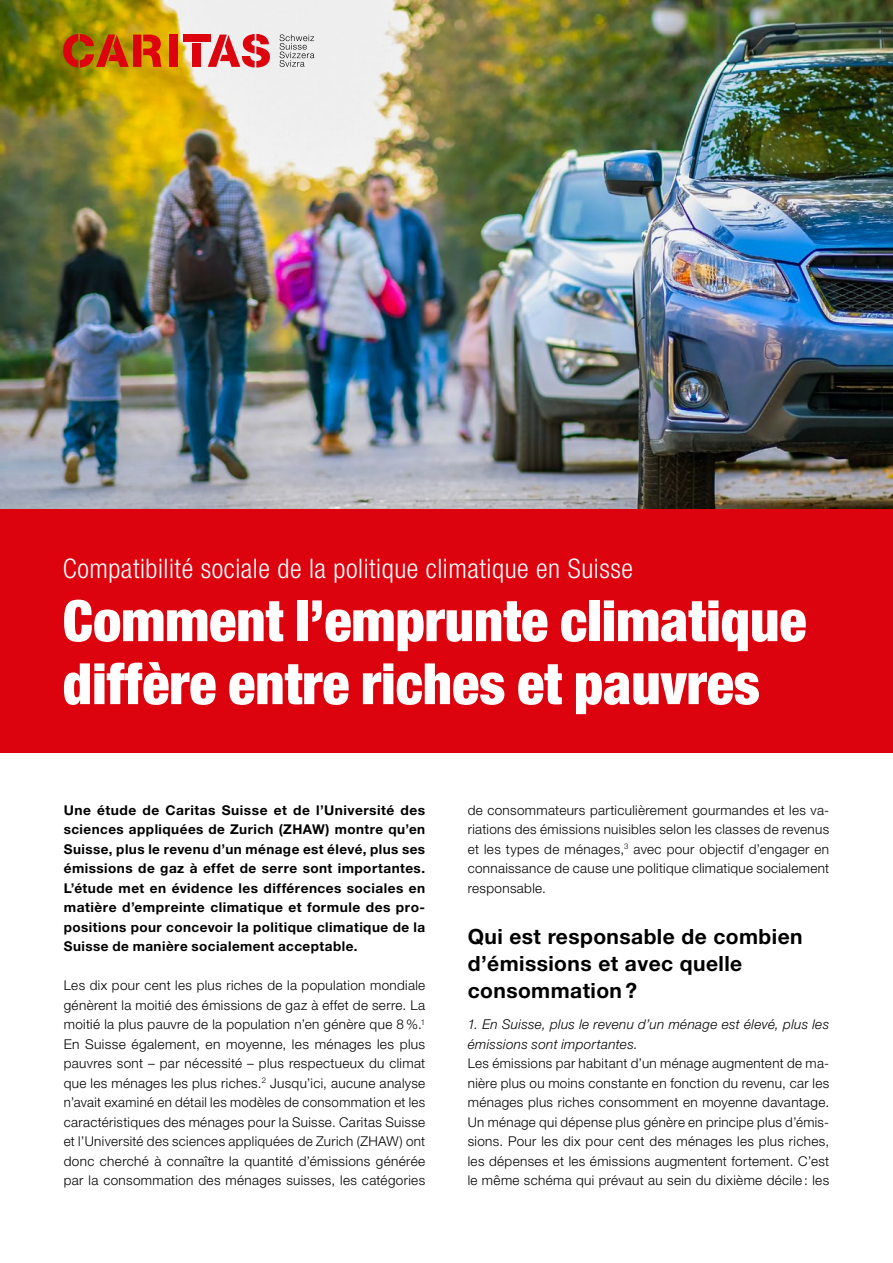
<style>
.page{position:relative;width:893px;height:1263px;background:#fff}
.page>*{position:absolute;margin:0;border:0;box-sizing:border-box;transform-origin:0 0}
.t1{font:900 condensed 57px/63px "Helvetica Neue LT Std";color:#fff}
.t2{font:300 condensed 27px "Helvetica Neue LT Std";letter-spacing:.02em;color:#fff}
.t3{font:700 21px/27px "Helvetica Neue LT Std";letter-spacing:.02em;color:#000}
.t4{font:300 13.5px/19.5px "Helvetica Neue LT Std";letter-spacing:.025em;color:#000;text-align:justify}
.t5{font:700 13.5px/19.5px "Helvetica Neue LT Std";letter-spacing:.035em;color:#000;text-align:justify}
.t6{font:italic 300 13.5px/19.5px "Helvetica Neue LT Std";letter-spacing:.025em;color:#000}
</style>
<div class="page">
<img style="left:0;top:0;width:893px;height:510px">
<div style="left:0;top:510px;width:893px;height:243px;background:#dc030e"></div>
<div style="left:169px;top:35px;width:8px;height:32px;background:#dc030e"></div>
<svg style="left:63px;top:34px;width:66px;height:33px;background:#ba4b07"></svg>
<div style="left:133px;top:35px;width:8px;height:32px;background:#dc030e"></div>
<svg style="left:143px;top:35px;width:19px;height:32px"></svg>
<div style="left:183px;top:35px;width:27px;height:7px;background:#dc030e"></div>
<div style="left:192px;top:44px;width:9px;height:23px;background:#dc030e"></div>
<svg style="left:208px;top:34px;width:62px;height:33px"></svg>
<svg style="left:280px;top:34px;width:34px;height:33px"></svg>
<h2 class="t2" style="left:63px;top:553px;width:572px">Compatibilité sociale de la politique climatique en Suisse</h2>
<h1 class="t1" style="left:63px;top:588px;width:745px">Comment l’emprunte climatique diffère entre riches et pauvres</h1>
<p class="t5" style="left:64px;top:800px;width:363px">Une étude de Caritas Suisse et de l’Université des sciences appliquées de Zurich (ZHAW) montre qu’en Suisse, plus le revenu d’un ménage est élevé, plus ses émissions de gaz à effet de serre sont importantes.<br>L’étude met en évidence les différences sociales en matière d’empreinte climatique et formule des pro&shy;positions pour concevoir la politique climatique de la Suisse de manière socialement acceptable.</p>
<p class="t4" style="left:64px;top:975px;width:363px">Les dix pour cent les plus riches de la population mondiale génèrent la moitié des émissions de gaz à effet de serre. La moitié la plus pauvre de la population n’en génère que 8 %.<sup>1<br></sup>En Suisse également, en moyenne, les ménages les plus pauvres sont – par nécessité – plus respectueux du climat que les ménages les plus riches.<sup>2</sup> Jusqu’ici, aucune analyse n’avait examiné en détail les modèles de consommation et les caractéristiques des ménages pour la Suisse. Caritas Suisse et l’Université des sciences appliquées de Zurich (ZHAW) ont donc cherché à connaître la quantité d’émissions générée par la consommation des ménages suisses, les catégories</p>
<p class="t4" style="left:468px;top:800px;width:363px">de consommateurs particulièrement gourmandes et les va&shy;riations des émissions nuisibles selon les classes de revenus et les types de ménages,<sup>3</sup> avec pour objectif d’engager en connaissance de cause une politique climatique socialement responsable.</p>
<h3 class="t3" style="left:468px;top:922px;width:336px">Qui est responsable de combien d’émissions et avec quelle consommation ?</h3>
<p class="t6" style="left:468px;top:1014px;width:363px">1. En Suisse, plus le revenu d’un ménage est élevé, plus les émissions sont importantes.</p>
<p class="t4" style="left:468px;top:1053px;width:363px">Les émissions par habitant d’un ménage augmentent de ma&shy;nière plus ou moins constante en fonction du revenu, car les ménages plus riches consomment en moyenne davantage.<br>Un ménage qui dépense plus génère en principe plus d’émis&shy;sions. Pour les dix pour cent des ménages les plus riches, les dépenses et les émissions augmentent fortement. C’est le même schéma qui prévaut au sein du dixième décile : les</p>
</div>
